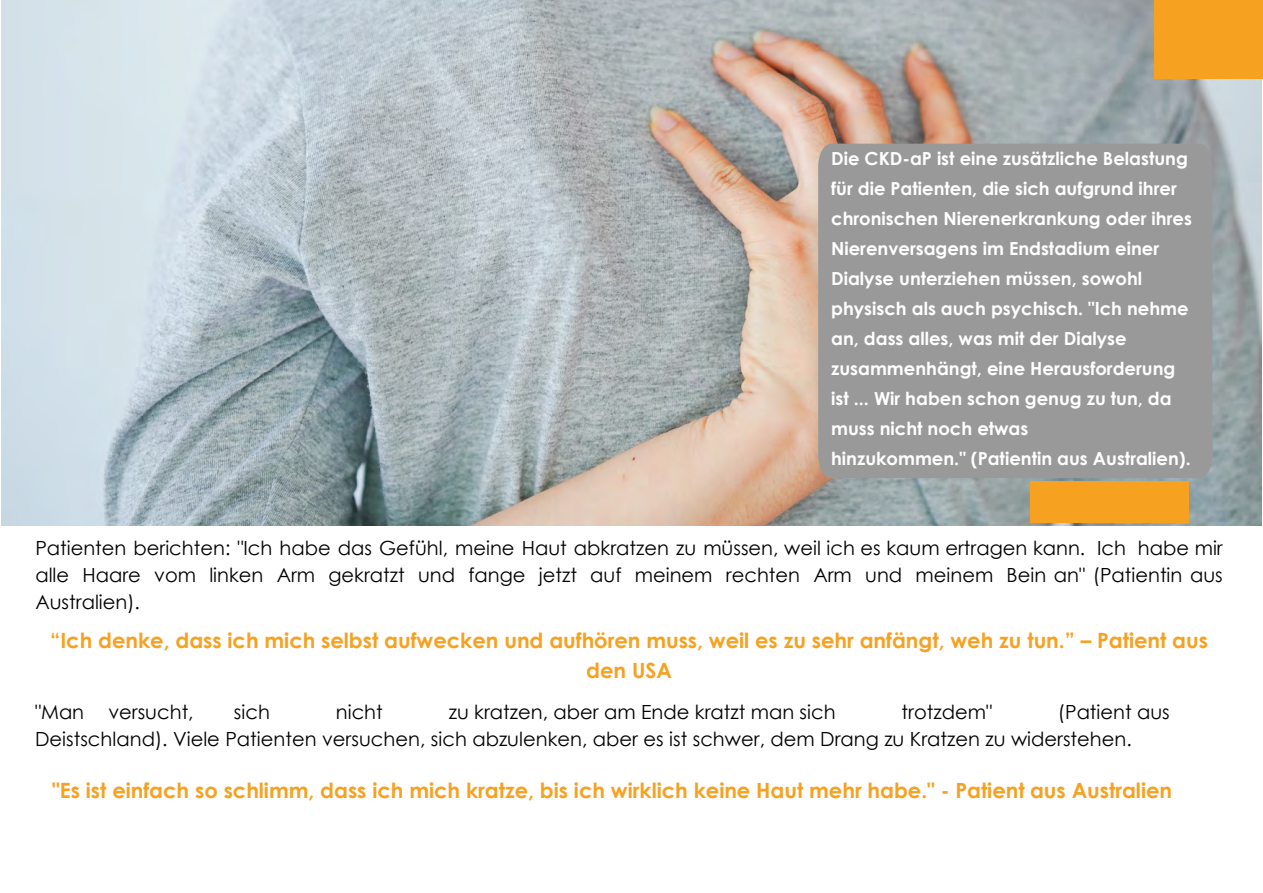
<style>
.page{position:relative;width:1263px;height:893px;background:#fff}
.page>*{position:absolute;margin:0;border:0;box-sizing:border-box;transform-origin:0 0}
.t1{font:700 21px/29.1px "Century Gothic";color:#f6a120;text-align:center}
.t2{font:700 21px "Century Gothic";color:#f6a120}
.t3{font:19.5px/27px "Century Gothic";color:#000;text-align:justify}
.t4{font:700 18px/30px "Century Gothic";color:#fff}
.s1{font-style:inherit}
</style>
<div class="page">
<img style="left:2px;top:0;width:1259px;height:525px">
<div style="left:818px;top:144px;width:394px;height:334px;background:#9a999a"></div>
<div style="left:1030px;top:481px;width:158px;height:42px;background:#f6a120"></div>
<div style="left:1154px;top:0;width:109px;height:79px;background:#f6a120"></div>
<p class="t4" style="left:831px;top:143px;width:362px">Die CKD-aP ist eine zusätzliche Belastung für die Patienten, die sich aufgrund ihrer chronischen Nierenerkrankung oder ihres Nierenversagens im Endstadium einer Dialyse unterziehen müssen, sowohl physisch als auch psychisch. "Ich nehme an, dass alles, was mit der Dialyse zusammenhängt, eine Herausforderung ist ... Wir haben schon genug zu tun, da muss nicht noch etwas<br>hinzukommen." (Patientin <span class="s1">aus</span> Australien).</p>
<p class="t3" style="left:35px;top:534px;width:1189px">Patienten berichten: "Ich habe das Gefühl, meine Haut abkratzen zu müssen, weil ich es kaum ertragen kann. Ich habe mir alle Haare vom linken Arm gekratzt und fange jetzt auf meinem rechten Arm und meinem Bein an" (Patientin aus Australien).</p>
<p class="t1" style="left:50px;top:625px;width:1159px">“Ich denke, dass ich mich selbst aufwecken und aufhören muss, weil es zu sehr anfängt, weh zu tun.” – Patient aus den <span class="s1">USA</span></p>
<p class="t3" style="left:35px;top:698px;width:160px">"Man versucht,</p>
<p class="t3" style="left:234px;top:698px;width:37px">sich</p>
<p class="t3" style="left:336px;top:698px;width:48px">nicht</p>
<p class="t3" style="left:449px;top:698px;width:388px">zu kratzen, aber am Ende kratzt man sich</p>
<p class="t3" style="left:901px;top:698px;width:92px">trotzdem"</p>
<p class="t3" style="left:35px;top:698px;width:1136px;text-indent:1023px">(Patient aus<br>Deistschland). Viele Patienten versuchen, sich abzulenken, aber es ist schwer, dem Drang zu Kratzen zu widerstehen.</p>
<p class="t2" style="left:52px;top:774px;width:1121px">"Es ist einfach so schlimm, dass ich mich kratze, bis ich wirklich keine Haut mehr habe." - Patient <span class="s1">aus</span> Australien</p>
</div>
